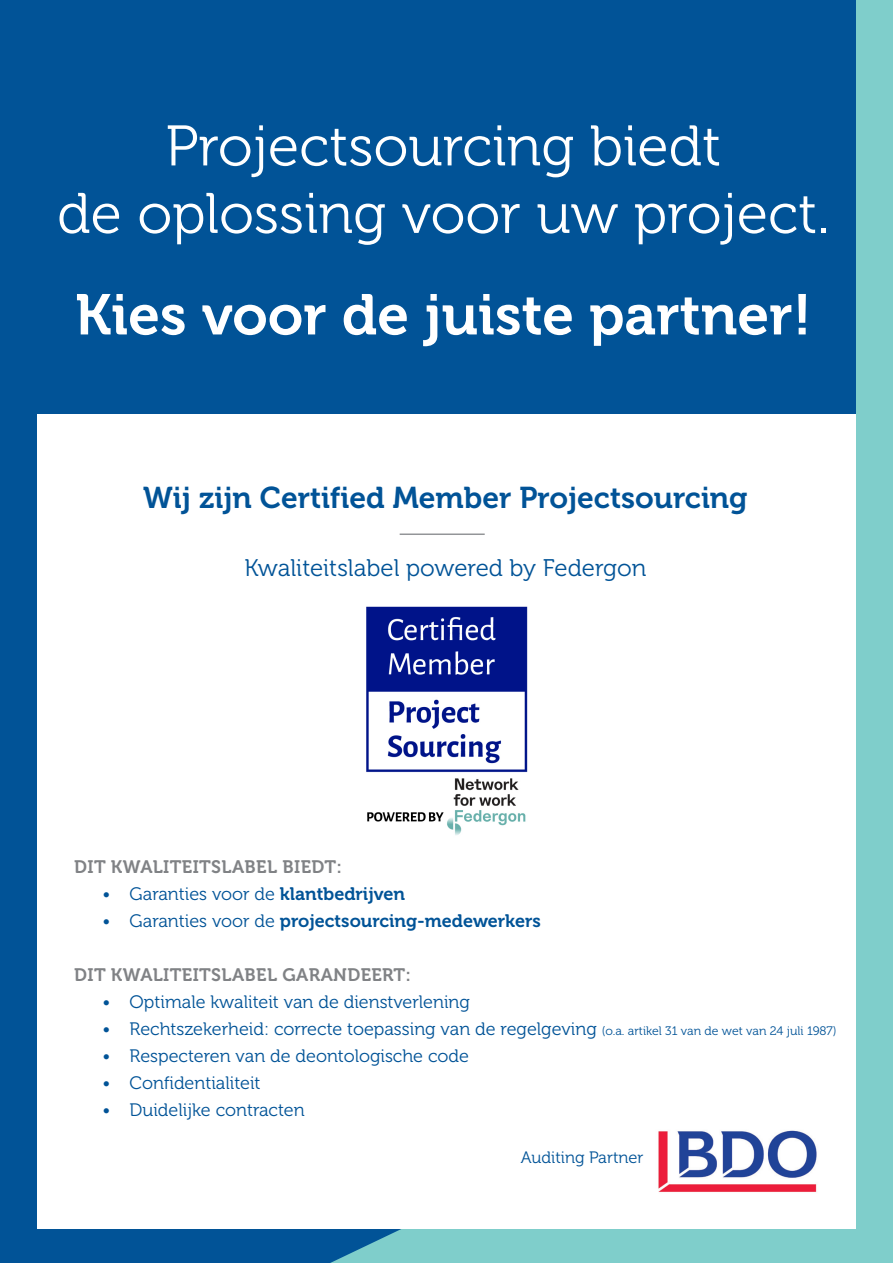
<style>
.page{position:relative;width:893px;height:1263px;background:#7fcecb}
.page>*{position:absolute;margin:0;border:0;box-sizing:border-box;transform-origin:0 0}
.t1{font:57px/67.5px "Museo 300";color:#fff;text-align:center}
.t2{font:57px "Museo 700";color:#fff}
.t3{font:30px "Museo 700";color:#015397}
.t4{font:24px "Museo 300";color:#015397}
.t5{font:18px "Museo 300";color:#015397}
.t6{font:18px "Museo 700";letter-spacing:.02em;color:#808285}
.t7{font:18px "Museo 700";color:#015397}
.t8{font:16.5px "Museo 300";color:#015397}
.s1{font-family:"Museo 700"}
.s2{font-family:"Museo 300"}
.s3{font-size:12.3px}
</style>
<div class="page">
<div style="left:0;top:0;width:856px;height:1263px;background:#015397"></div>
<svg style="left:330px;top:1229px;width:526px;height:34px;background:#76c5c7"></svg>
<div style="left:37px;top:415px;width:819px;height:814px;background:#fff"></div>
<hr style="left:400px;top:533px;width:85px;height:2px;background:#939598">
<img style="left:658px;top:1130px;width:159px;height:62px">
<img style="left:366px;top:606px;width:162px;height:229px">
<p class="t1" style="left:57px;top:113px;width:774px">Projectsourcing biedt<br>de oplossing voor uw project.</p>
<p class="t2" style="left:75px;top:283px;width:738px">Kies voor de juiste partner!</p>
<p class="t3" style="left:143px;top:481px;width:606px">Wij zijn Certified Member Projectsourcing</p>
<p class="t4" style="left:244px;top:555px;width:403px">Kwaliteitslabel powered by Federgon</p>
<p class="t6" style="left:74px;top:856px;width:269px">DIT KWALITEITSLABEL BIEDT:</p>
<p class="t5" style="left:103px;top:884px;width:304px">• Garanties voor de <span class="s1">klantbedrijven</span></p>
<p class="t7" style="left:103px;top:910px;width:440px"><span class="s2">• Garanties voor de</span> projectsourcing-medewerkers</p>
<p class="t6" style="left:74px;top:964px;width:338px">DIT KWALITEITSLABEL GARANDEERT:</p>
<p class="t5" style="left:103px;top:992px;width:369px">• Optimale kwaliteit van de dienstverlening</p>
<p class="t5" style="left:103px;top:1019px;width:735px">• Rechtszekerheid: correcte toepassing van de regelgeving <span class="s3">(o.a. artikel 31 van de wet van 24 juli 1987)</span></p>
<p class="t5" style="left:103px;top:1046px;width:368px">• Respecteren van de deontologische code</p>
<p class="t5" style="left:103px;top:1073px;width:160px">• Confidentialiteit</p>
<p class="t5" style="left:103px;top:1100px;width:204px">• Duidelijke contracten</p>
<p class="t8" style="left:521px;top:1149px;width:124px">Auditing Partner</p>
</div>
